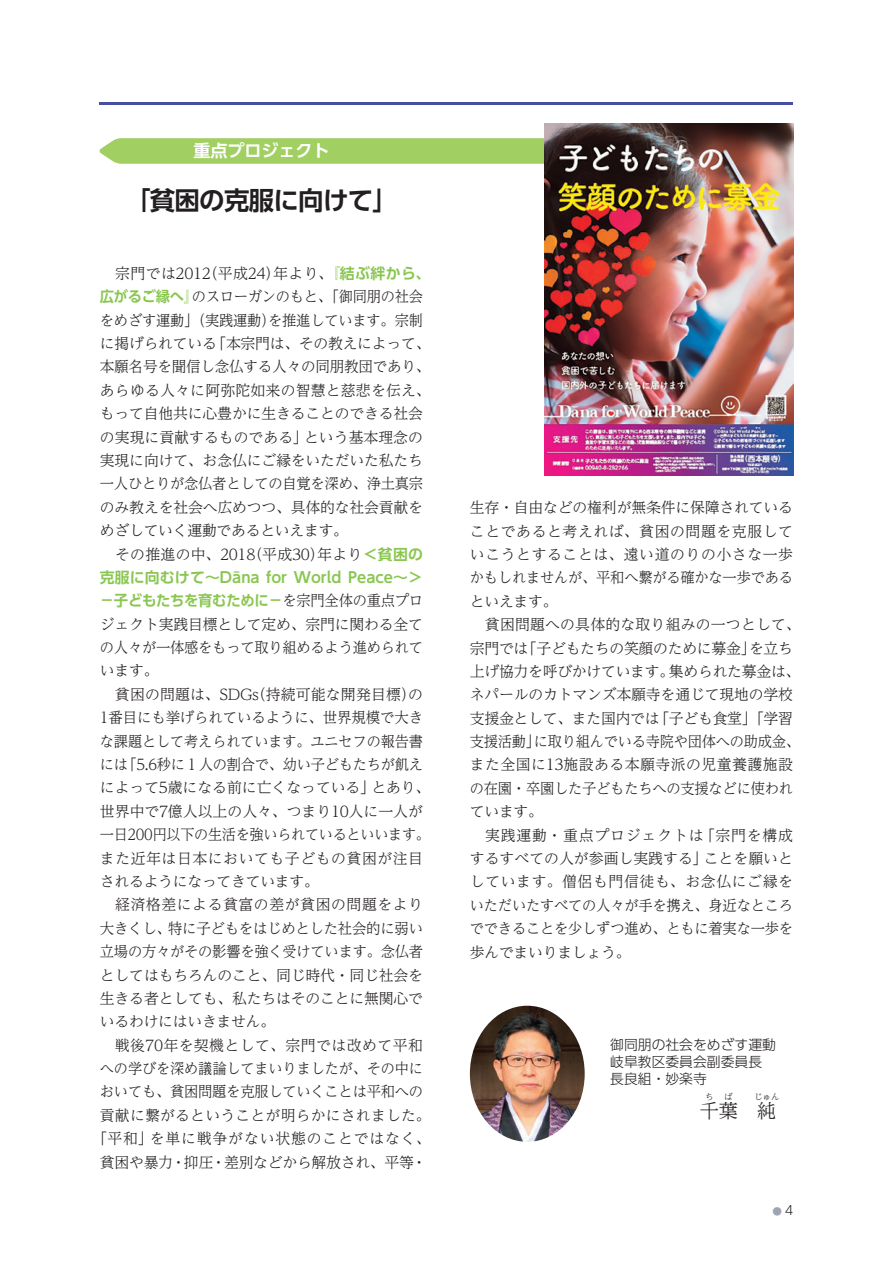
<style>
.page{position:relative;width:893px;height:1263px;background:#fff}
.page>*{position:absolute;margin:0;border:0;box-sizing:border-box;transform-origin:0 0}
.t1{font:700 25.5px "UD Shin Go Pro De";letter-spacing:-.03em;color:#231f20}
.t2{font:300 19.2px "UD Reimin Pro";color:#231f20}
.t3{font:700 16.95px "UD Shin Go Pro De";color:#fff}
.t4{font:300 14.85px/23.4px "UD Reimin Pro";letter-spacing:-.015em;color:#231f20}
.t5{font:300 14.85px/23.4px "UD Reimin Pro";letter-spacing:-.015em;color:#231f20;scale:.96 1}
.t6{font:300 14.85px "UD Reimin Pro";letter-spacing:.01em;color:#231f20}
.t7{font:300 14.85px "UD Reimin Pro";letter-spacing:-.015em;color:#231f20;scale:.95 1}
.t8{font:700 14.85px/23.4px "UD Shin Go Pro De";color:#89c650}
.t9{font:300 14.85px "UD Reimin Pro";letter-spacing:.03em;color:#231f20}
.t10{font:300 14.85px "UD Reimin Pro";letter-spacing:.04em;color:#231f20}
.t11{font:300 14.85px "UD Reimin Pro";letter-spacing:.035em;color:#231f20}
.t12{font:300 14.85px "UD Reimin Pro";letter-spacing:.055em;color:#231f20}
.t13{font:300 14.85px "UD Reimin Pro";letter-spacing:.02em;color:#231f20}
.t14{font:700 14.85px "UD Shin Go Pro De";color:#89c650;scale:.96 1}
.t15{font:300 13.8px/17px "UD Shin Go Pro";color:#231f20}
.t16{font:300 12.75px "MO Clear Tone SG";color:#231f20}
.t17{font:300 9.6px "UD Reimin Pro";color:#9ea5b0}
.t18{font:300 8.55px "UD Reimin Pro";color:#231f20}
.s1{font-family:"UD Reimin Pro";font-weight:300;color:#231f20}
</style>
<div class="page">
<svg style="left:99px;top:138px;width:445px;height:26px;background:#a5d067"></svg>
<hr style="left:100px;top:102px;width:693px;height:2px;background:#444fa1">
<img style="left:544px;top:123px;width:249px;height:352px">
<img style="left:470px;top:1006px;width:115px;height:136px">
<p class="t3" style="left:193px;top:137px;width:138px">重点プロジェクト</p>
<h1 class="t1" style="left:125px;top:179px;width:274px">「貧困の克服に向けて「</h1>
<p class="t8" style="left:273px;top:261px;width:159px"><span class="s1">年より、</span>『結ぶ絆から、</p>
<p class="t4" style="left:203px;top:261px;width:78px">（平成24）</p>
<p class="t4" style="left:192px;top:261px;width:233px;text-indent:-92px">　宗門では2012<br>のスローガンのもと、「御同朋の社会</p>
<p class="t14" style="left:100px;top:285px;width:104px">広がるご縁へ』</p>
<p class="t5" style="left:100px;top:308px;width:338px">をめざす運動」（実践運動を推進しています。宗制</p>
<p class="t5" style="left:211px;top:308px;width:230px;text-indent:50px">）<br>「本宗門は、その教えによって、</p>
<p class="t4" style="left:100px;top:331px;width:118px">に掲げられている</p>
<p class="t4" style="left:100px;top:355px;width:332px">本願名号を聞信し念仏する人々の同朋教団であり、</p>
<p class="t6" style="left:100px;top:378px;width:332px">あらゆる人々に阿弥陀如来の智慧と慈悲を伝え、</p>
<p class="t4" style="left:100px;top:401px;width:325px">もって自他共に心豊かに生きることのできる社会</p>
<p class="t4" style="left:304px;top:425px;width:120px">という基本理念の</p>
<p class="t4" style="left:100px;top:425px;width:325px">の実現に貢献するものである」<br>実現に向けて、お念仏にご縁をいただいた私たち一人ひとりが念仏者としての自覚を深め、浄土真宗のみ教えを社会へ広めつつ、具体的な社会貢献をめざしていく運動であるといえます。</p>
<p class="t8" style="left:317px;top:542px;width:107px"><span class="s1">年より</span>＜貧困の</p>
<p class="t4" style="left:248px;top:542px;width:78px">（平成30）</p>
<p class="t13" style="left:100px;top:542px;width:157px">　その推進の中、2018</p>
<p class="t8" style="left:100px;top:565px;width:325px">克服に向むけて～Dāna for World Peace~&lt;－子どもたちを育むために－<span class="s1">を宗門全体の重点プロ</span></p>
<p class="t4" style="left:100px;top:612px;width:325px">ジェクト実践目標として定め、宗門に関わる全て</p>
<p class="t5" style="left:100px;top:635px;width:338px">の人々が一体感をもって取り組めるよう進められて</p>
<p class="t4" style="left:100px;top:659px;width:60px">います。</p>
<p class="t6" style="left:251px;top:682px;width:174px">（持続可能な開発目標の）</p>
<p class="t6" style="left:100px;top:682px;width:160px">　貧困の問題は、SDGs</p>
<p class="t4" style="left:100px;top:705px;width:325px">1番目にも挙げられているように、世界規模で大き</p>
<p class="t7" style="left:100px;top:729px;width:342px">な課題として考えられています。ユニセフの報告書</p>
<p class="t5" style="left:122px;top:752px;width:315px">「5.6秒に１人の割合で、幼い子どもたちが飢え</p>
<p class="t5" style="left:100px;top:752px;width:31px">には</p>
<p class="t4" style="left:100px;top:775px;width:277px">によって5歳になる前に亡くなっている」</p>
<p class="t4" style="left:100px;top:799px;width:325px">世界中で7億人以上の人々、つまり10人に一人が</p>
<p class="t7" style="left:100px;top:822px;width:349px">一日200円以下の生活を強いられているといいます。</p>
<p class="t11" style="left:100px;top:846px;width:325px">また近年は日本においても子どもの貧困が注目</p>
<p class="t4" style="left:100px;top:869px;width:221px">されるようになってきています。</p>
<p class="t11" style="left:100px;top:893px;width:325px">　経済格差による貧富の差が貧困の問題をより</p>
<p class="t4" style="left:168px;top:916px;width:256px">特に子どもをはじめとした社会的に弱い</p>
<p class="t4" style="left:371px;top:775px;width:61px">とあり、</p>
<p class="t4" style="left:100px;top:916px;width:73px">大きくし、</p>
<p class="t5" style="left:100px;top:939px;width:338px">立場の方々がその影響を強く受けています。念仏者</p>
<p class="t4" style="left:100px;top:963px;width:325px">としてはもちろんのこと、同じ時代・同じ社会を</p>
<p class="t4" style="left:100px;top:986px;width:325px">生きる者としても、私たちはそのことに無関心で</p>
<p class="t4" style="left:100px;top:1009px;width:177px">いるわけにはいきません。</p>
<p class="t9" style="left:100px;top:1033px;width:325px">　戦後70年を契機として、宗門では改めて平和</p>
<p class="t7" style="left:100px;top:1056px;width:342px">への学びを深め議論してまいりましたが、その中に</p>
<p class="t5" style="left:100px;top:1080px;width:338px">おいても、貧困問題を克服していくことは平和への</p>
<p class="t6" style="left:100px;top:1103px;width:332px">貢献に繋がるということが明らかにされました。</p>
<p class="t12" style="left:150px;top:1126px;width:282px">を単に戦争がない状態のことではなく、</p>
<p class="t4" style="left:100px;top:1126px;width:328px;text-indent:-7px">「平和」<br>貧困や暴力・抑圧・差別などから解放され、平等・</p>
<p class="t4" style="left:470px;top:495px;width:325px">生存・自由などの権利が無条件に保障されている</p>
<p class="t10" style="left:470px;top:519px;width:325px">ことであると考えれば、貧困の問題を克服して</p>
<p class="t10" style="left:470px;top:542px;width:325px">いこうとすることは、遠い道のりの小さな一歩</p>
<p class="t5" style="left:470px;top:565px;width:338px">かもしれませんが、平和へ繋がる確かな一歩である</p>
<p class="t4" style="left:470px;top:589px;width:89px">といえます。</p>
<p class="t6" style="left:470px;top:612px;width:332px">　貧困問題への具体的な取り組みの一つとして、</p>
<p class="t4" style="left:749px;top:636px;width:46px">を立ち</p>
<p class="t4" style="left:522px;top:636px;width:235px">「子どもたちの笑顔のために募金」</p>
<p class="t4" style="left:470px;top:636px;width:60px">宗門では</p>
<p class="t4" style="left:470px;top:659px;width:206px">上げ協力を呼びかけています。</p>
<p class="t4" style="left:470px;top:682px;width:325px">ネパールのカトマンズ本願寺を通じて現地の学校</p>
<p class="t4" style="left:654px;top:706px;width:140px">「子ども食堂」「学習</p>
<p class="t4" style="left:669px;top:659px;width:133px">集められた募金は、</p>
<p class="t4" style="left:534px;top:706px;width:268px;text-indent:-64px">支援金として、また国内では<br>に取り組んでいる寺院や団体への助成金、</p>
<p class="t5" style="left:470px;top:729px;width:75px">支援活動」</p>
<p class="t9" style="left:470px;top:753px;width:325px">また全国に13施設ある本願寺派の児童養護施設</p>
<p class="t5" style="left:470px;top:776px;width:338px">の在園・卒園した子どもたちへの支援などに使われ</p>
<p class="t4" style="left:470px;top:799px;width:75px">ています。</p>
<p class="t4" style="left:700px;top:823px;width:94px">「宗門を構成</p>
<p class="t12" style="left:470px;top:823px;width:235px">　実践運動・重点プロジェクトは</p>
<p class="t4" style="left:470px;top:846px;width:325px">するすべての人が参画し実践する」<br>しています。僧侶も門信徒も、お念仏にご縁をいただいたすべての人々が手を携え、身近なところでできることを少しずつ進め、ともに着実な一歩を歩んでまいりましょう。</p>
<p class="t4" style="left:704px;top:846px;width:91px">ことを願いと</p>
<p class="t15" style="left:610px;top:1035px;width:167px">御同朋の社会をめざす運動岐阜教区委員会副委員長長良組・妙楽寺</p>
<p class="t2" style="left:700px;top:1095px;width:40px">千葉</p>
<p class="t18" style="left:705px;top:1090px;width:10px">ち</p>
<p class="t18" style="left:724px;top:1090px;width:10px">ば</p>
<p class="t18" style="left:754px;top:1090px;width:27px">じゅん</p>
<p class="t2" style="left:757px;top:1095px;width:21px">純</p>
<p class="t16" style="left:785px;top:1201px;width:9px">4</p>
<p class="t17" style="left:772px;top:1203px;width:11px">●</p>
</div>
